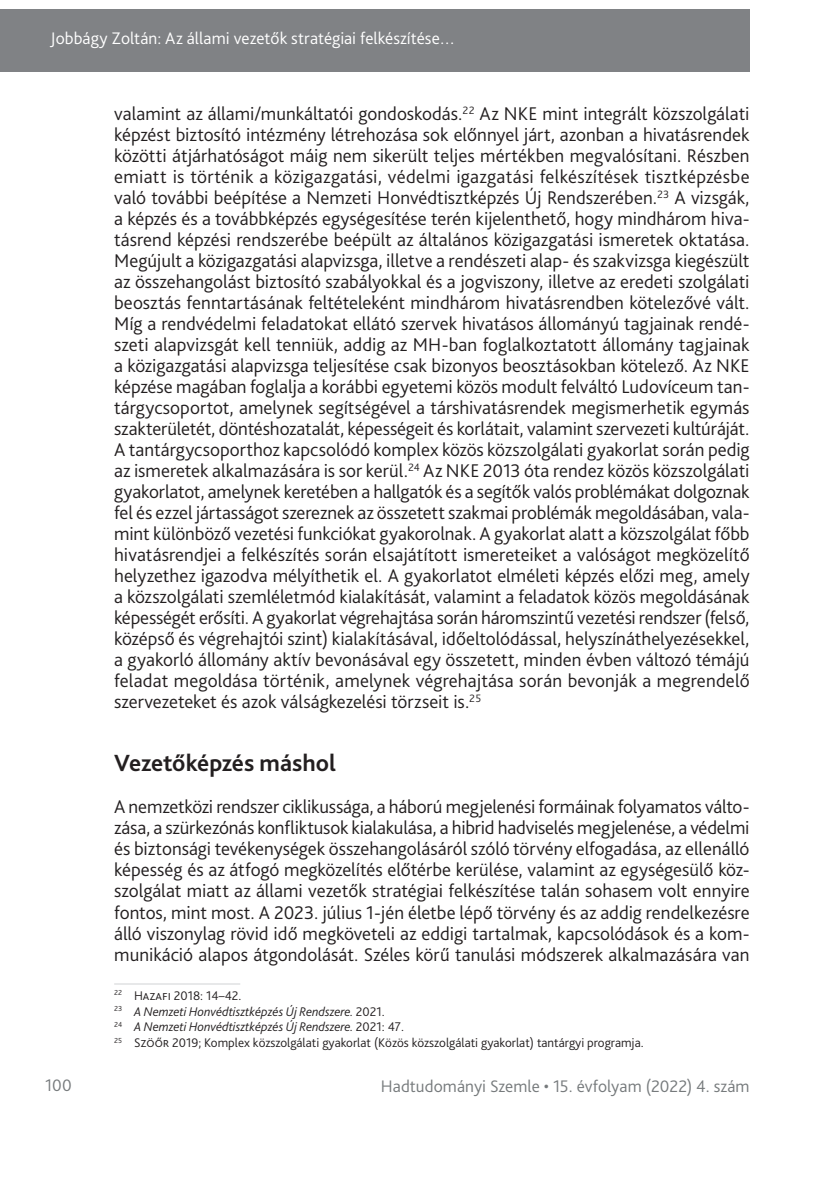
<style>
.page{position:relative;width:834px;height:1181px;background:#fff}
.page>*{position:absolute;margin:0;border:0;box-sizing:border-box;transform-origin:0 0}
._1_1__Head{font:700 24.5px "Bliss Pro";color:#231f20}
._2__Body_1st_paragra{font:300 19.25px/21px "Bliss Pro";letter-spacing:.005em;color:#231f20;text-align:justify}
.t1{font:300 17.5px "Bliss Pro";letter-spacing:.01em;color:#fff}
.t2{font:300 17.5px "Bliss Pro";letter-spacing:.005em;color:#767a7c}
.Lábjegyzet{font:300 13.12px "Bliss Pro";color:#231f20}
.Lábjegyzet-2{font:italic 300 13.12px "Bliss Pro";color:#231f20}
.s1{font-style:normal}
</style>
<div class="page">
<div style="left:0;top:9px;width:749px;height:63px;background:#808285"></div>
<hr style="left:114px;top:983px;width:126px;height:1px;background:#d1d2d4">
<p class="t1" style="left:51px;top:27px;width:406px">Jobbágy Zoltán: Az állami vezetők stratégiai felkészítése…</p>
<p class="_2__Body_1st_paragra" style="left:114px;top:103px;width:637px">valamint az állami/munkáltatói gondoskodás.<sup>22</sup> Az NKE mint integrált közszolgálati képzést biztosító intézmény létrehozása sok előnnyel járt, azonban a hivatásrendek közötti átjárhatóságot máig nem sikerült teljes mértékben megvalósítani. Részben emiatt is történik a közigazgatási, védelmi igazgatási felkészítések tisztképzésbe való további beépítése a Nemzeti Honvédtisztképzés Új Rendszerében.<sup>23</sup> A vizsgák, a képzés és a továbbképzés egységesítése terén kijelenthető, hogy mindhárom hiva&shy;tásrend képzési rendszerébe beépült az általános közigazgatási ismeretek oktatása.<br>Megújult a közigazgatási alapvizsga, illetve a rendészeti alap- és szakvizsga kiegészült az összehangolást biztosító szabályokkal és a jogviszony, illetve az eredeti szolgálati beosztás fenntartásának feltételeként mindhárom hivatásrendben kötelezővé vált.<br>Míg a rendvédelmi feladatokat ellátó szervek hivatásos állományú tagjainak rendé&shy;szeti alapvizsgát kell tenniük, addig az MH-ban foglalkoztatott állomány tagjainak a közigazgatási alapvizsga teljesítése csak bizonyos beosztásokban kötelező. Az NKE képzése magában foglalja a korábbi egyetemi közös modult felváltó Ludovíceum tan&shy;tárgycsoportot, amelynek segítségével a társhivatásrendek megismerhetik egymás szakterületét, döntéshozatalát, képességeit és korlátait, valamint szervezeti kultúráját.<br>A tantárgycsoporthoz kapcsolódó komplex közös közszolgálati gyakorlat során pedig az ismeretek alkalmazására is sor kerül.<sup>24</sup> Az NKE 2013 óta rendez közös közszolgálati gyakorlatot, amelynek keretében a hallgatók és a segítők valós problémákat dolgoznak fel és ezzel jártasságot szereznek az összetett szakmai problémák megoldásában, vala&shy;mint különböző vezetési funkciókat gyakorolnak. A gyakorlat alatt a közszolgálat főbb hivatásrendjei a felkészítés során elsajátított ismereteiket a valóságot megközelítő helyzethez igazodva mélyíthetik el. A gyakorlatot elméleti képzés előzi meg, amely a közszolgálati szemléletmód kialakítását, valamint a feladatok közös megoldásának képességét erősíti. A gyakorlat végrehajtása során háromszintű vezetési rendszer (felső, középső és végrehajtói szint) kialakításával, időeltolódással, helyszínáthelyezésekkel, a gyakorló állomány aktív bevonásával egy összetett, minden évben változó témájú feladat megoldása történik, amelynek végrehajtása során bevonják a megrendelő szervezeteket és azok válságkezelési törzseit is.<sup>25</sup></p>
<p class="_1_1__Head" style="left:114px;top:748px;width:223px">Vezetőképzés máshol</p>
<p class="_2__Body_1st_paragra" style="left:114px;top:796px;width:636px">A nemzetközi rendszer ciklikussága, a háború megjelenési formáinak folyamatos válto&shy;zása, a szürkezónás konfliktusok kialakulása, a hibrid hadviselés megjelenése, a védelmi és biztonsági tevékenységek összehangolásáról szóló törvény elfogadása, az ellenálló képesség és az átfogó megközelítés előtérbe kerülése, valamint az egységesülő köz&shy;szolgálat miatt az állami vezetők stratégiai felkészítése talán sohasem volt ennyire fontos, mint most. A -2023. július 1-jén életbe lépő törvény és az addig rendelkezésre álló viszonylag rövid idő megköveteli az eddigi tartalmak, kapcsolódások és a kom&shy;munikáció alapos átgondolását. Széles körű tanulási módszerek alkalmazására van</p>
<p class="Lábjegyzet" style="left:114px;top:987px;width:129px"><sup>22</sup> Hazafi 2018: 14–42.</p>
<p class="Lábjegyzet-2" style="left:114px;top:1003px;width:272px"><sup>23</sup> A Nemzeti Honvédtisztképzés Új Rendszere. <span class="s1">2021.</span></p>
<p class="Lábjegyzet-2" style="left:114px;top:1018px;width:291px"><sup>24</sup> A Nemzeti Honvédtisztképzés Új Rendszere. <span class="s1">2021: 47.</span></p>
<p class="Lábjegyzet" style="left:114px;top:1034px;width:531px"><sup>25</sup> Szöőr 2019; Komplex közszolgálati gyakorlat (Közös közszolgálati gyakorlat) tantárgyi programja.</p>
<p class="t2" style="left:45px;top:1074px;width:28px">100</p>
<p class="t2" style="left:381px;top:1075px;width:370px">Hadtudományi Szemle • 15. évfolyam (2022) 4. szám</p>
</div>
